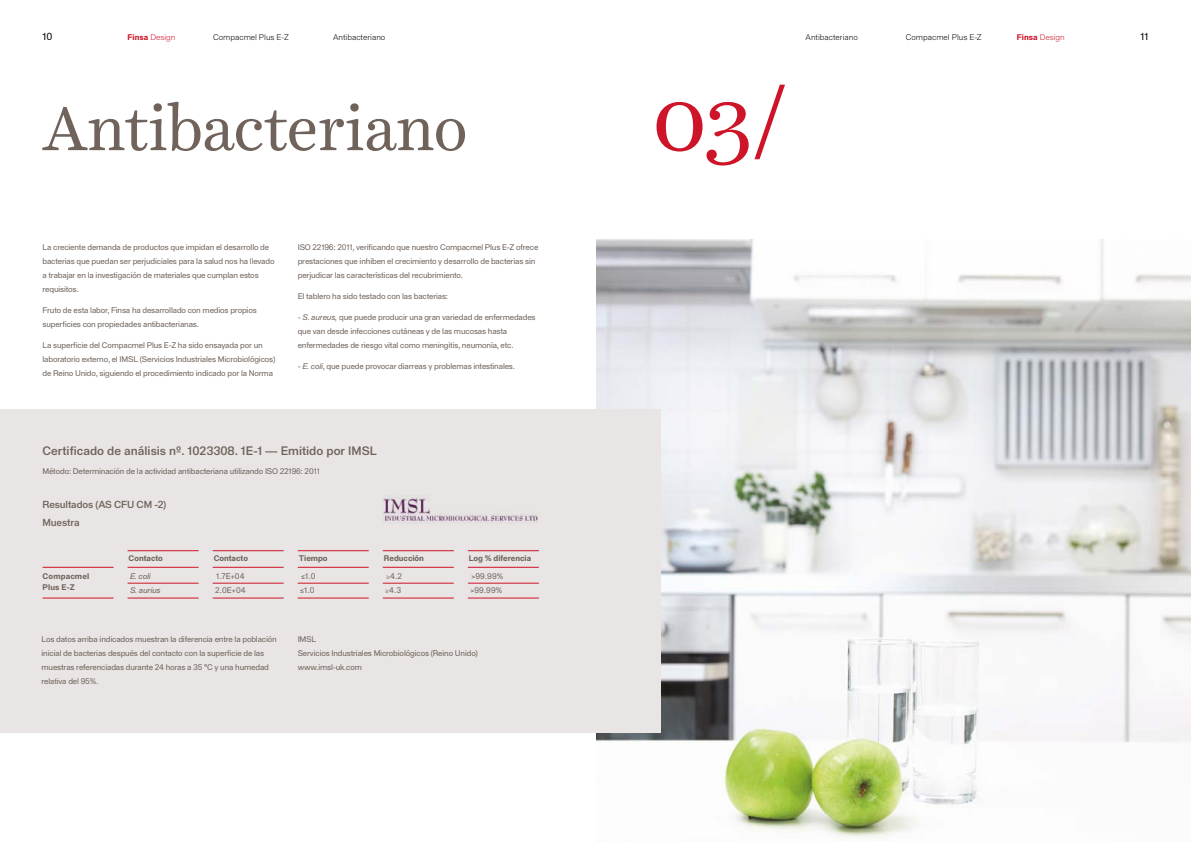
<style>
.page{position:relative;width:1191px;height:842px;background:#fff}
.page>*{position:absolute;margin:0;border:0;box-sizing:border-box;transform-origin:0 0}
.t1{font:90px "Harriet Text";color:#ce1428}
.t2{font:63px "Harriet Text";letter-spacing:-.02em;color:#70635b}
.t3{font:500 12px "Staff Grotesk";color:#70635b}
.t4{font:500 10px/17.7px "Staff Grotesk";letter-spacing:-.015em;color:#70635b}
.t5{font:10px "Staff Grotesk";color:#000}
.t6{font:8px/14px "Staff Grotesk";letter-spacing:-.02em;color:#70635b}
.t7{font:300 8px "Staff Grotesk";color:#000}
.t8{font:700 8px "Staff Grotesk";color:#70635b}
.t9{font:300 8px "Staff Grotesk";color:#ce1428}
.t10{font:700 8px/11px "Staff Grotesk";letter-spacing:.02em;color:#70635b}
.t11{font:italic 8px "Staff Grotesk";letter-spacing:-.02em;color:#70635b}
.s1{font-weight:700}
.s2{font-style:italic}
.s3{font-weight:300}
.s4{font-weight:500}
</style>
<div class="page">
<img style="left:596px;top:239px;width:595px;height:600px">
<div style="left:0;top:409px;width:661px;height:324px;background:#e8e5e4"></div>
<hr style="left:468px;top:567px;width:71px;height:1px;background:#ce1428">
<hr style="left:468px;top:597px;width:71px;height:1px;background:#ce1428">
<hr style="left:468px;top:550px;width:71px;height:1px;background:#ce1428">
<hr style="left:468px;top:583px;width:71px;height:1px;background:#ce1428">
<hr style="left:383px;top:567px;width:71px;height:1px;background:#ce1428">
<hr style="left:383px;top:597px;width:71px;height:1px;background:#ce1428">
<hr style="left:383px;top:550px;width:71px;height:1px;background:#ce1428">
<hr style="left:383px;top:583px;width:71px;height:1px;background:#ce1428">
<hr style="left:298px;top:567px;width:71px;height:1px;background:#ce1428">
<hr style="left:298px;top:597px;width:71px;height:1px;background:#ce1428">
<hr style="left:298px;top:550px;width:71px;height:1px;background:#ce1428">
<hr style="left:298px;top:583px;width:71px;height:1px;background:#ce1428">
<hr style="left:213px;top:567px;width:71px;height:1px;background:#ce1428">
<hr style="left:213px;top:597px;width:71px;height:1px;background:#ce1428">
<hr style="left:213px;top:550px;width:71px;height:1px;background:#ce1428">
<hr style="left:213px;top:583px;width:71px;height:1px;background:#ce1428">
<hr style="left:128px;top:567px;width:71px;height:1px;background:#ce1428">
<hr style="left:128px;top:597px;width:71px;height:1px;background:#ce1428">
<hr style="left:128px;top:550px;width:71px;height:1px;background:#ce1428">
<hr style="left:128px;top:583px;width:71px;height:1px;background:#ce1428">
<hr style="left:43px;top:567px;width:71px;height:1px;background:#ce1428">
<hr style="left:43px;top:597px;width:71px;height:1px;background:#ce1428">
<img style="left:383px;top:495px;width:155px;height:27px">
<p class="t5" style="left:43px;top:30px;width:11px">10</p>
<p class="t9" style="left:128px;top:32px;width:49px"><span class="s1">Finsa</span> Design</p>
<p class="t7" style="left:213px;top:32px;width:78px">Compacmel Plus E-Z</p>
<p class="t7" style="left:905px;top:32px;width:78px">Compacmel Plus E-Z</p>
<p class="t9" style="left:1017px;top:32px;width:49px"><span class="s1">Finsa</span> Design</p>
<p class="t5" style="left:1140px;top:30px;width:9px">11</p>
<p class="t7" style="left:333px;top:32px;width:54px">Antibacteriano</p>
<p class="t7" style="left:805px;top:32px;width:54px">Antibacteriano</p>
<h2 class="t2" style="left:43px;top:84px;width:426px">Antibacteriano</h2>
<p class="t6" style="left:42px;top:240px;width:234px">La creciente demanda de productos que impidan el desarrollo de bacterias que puedan ser perjudiciales para la salud nos ha llevado a trabajar en la investigación de materiales que cumplan estos requisitos.</p>
<p class="t6" style="left:42px;top:303px;width:216px">Fruto de esta labor, Finsa ha desarrollado con medios propios superficies con propiedades antibacterianas.</p>
<p class="t6" style="left:42px;top:338px;width:234px">La superficie del Compacmel Plus E-Z ha sido ensayada por un laboratorio externo, el IMSL (Servicios Industriales Microbiológicos) de Reino Unido, siguiendo el procedimiento indicado por la Norma</p>
<p class="t6" style="left:298px;top:240px;width:242px">ISO 22196: 2011, verificando que nuestro Compacmel Plus E-Z ofrece prestaciones que inhiben el crecimiento y desarrollo de bacterias sin perjudicar las características del recubrimiento.</p>
<p class="t6" style="left:298px;top:289px;width:152px">El tablero ha sido testado con las bacterias:</p>
<p class="t6" style="left:298px;top:310px;width:239px">- <span class="s2">S. aureus,</span> que puede producir una gran variedad de enfermedades que van desde infecciones cutáneas y de las mucosas hasta enfermedades de riesgo vital como meningitis, neumonía, etc.</p>
<p class="t6" style="left:298px;top:359px;width:219px">- <span class="s2">E. coli</span>, que puede provocar diarreas y problemas intestinales.</p>
<h3 class="t3" style="left:43px;top:443px;width:336px">Certificado de análisis nº. 1023308. 1E-1 — Emitido por IMSL</h3>
<p class="t6" style="left:43px;top:464px;width:279px">Método: Determinación de la actividad antibacteriana utilizando ISO 22196: 2011</p>
<p class="t4" style="left:43px;top:496px;width:125px">Resultados (AS CFU CM -2)<br>Muestra</p>
<p class="t10" style="left:43px;top:570px;width:48px">Compacmel<br>Plus E-Z</p>
<p class="t8" style="left:129px;top:554px;width:36px">Contacto</p>
<p class="t11" style="left:130px;top:585px;width:32px">S. aurius</p>
<p class="t11" style="left:130px;top:571px;width:22px">E. coli</p>
<p class="t8" style="left:214px;top:554px;width:36px">Contacto</p>
<p class="t6" style="left:215px;top:583px;width:32px">2.0E+04</p>
<p class="t6" style="left:216px;top:569px;width:30px">1.7E+04</p>
<p class="t8" style="left:299px;top:554px;width:30px">Tiempo</p>
<p class="t6" style="left:300px;top:583px;width:16px">≤1.0</p>
<p class="t6" style="left:301px;top:569px;width:16px">≤1.0</p>
<p class="t8" style="left:384px;top:554px;width:42px">Reducción</p>
<p class="t6" style="left:385px;top:583px;width:17px"><span class="s3">≥</span>4.3</p>
<p class="t6" style="left:386px;top:569px;width:17px"><span class="s3">≥</span>4.2</p>
<p class="t8" style="left:469px;top:554px;width:64px">Log % diferencia</p>
<p class="t6" style="left:470px;top:583px;width:33px">&gt;99.99%</p>
<p class="t6" style="left:471px;top:569px;width:33px">&gt;99.99%</p>
<p class="t6" style="left:42px;top:632px;width:237px">Los datos arriba indicados muestran la diferencia entre la población inicial de bacterias después del contacto con la superficie de las muestras referenciadas durante 24 horas a 35 <span class="s4">°</span>C y una humedad relativa del 95%.</p>
<p class="t6" style="left:298px;top:632px;width:182px">IMSL<br>Servicios Industriales Microbiológicos (Reino Unido) www.imsl-uk.com</p>
<h1 class="t1" style="left:652px;top:56px;width:139px">03/</h1>
</div>
